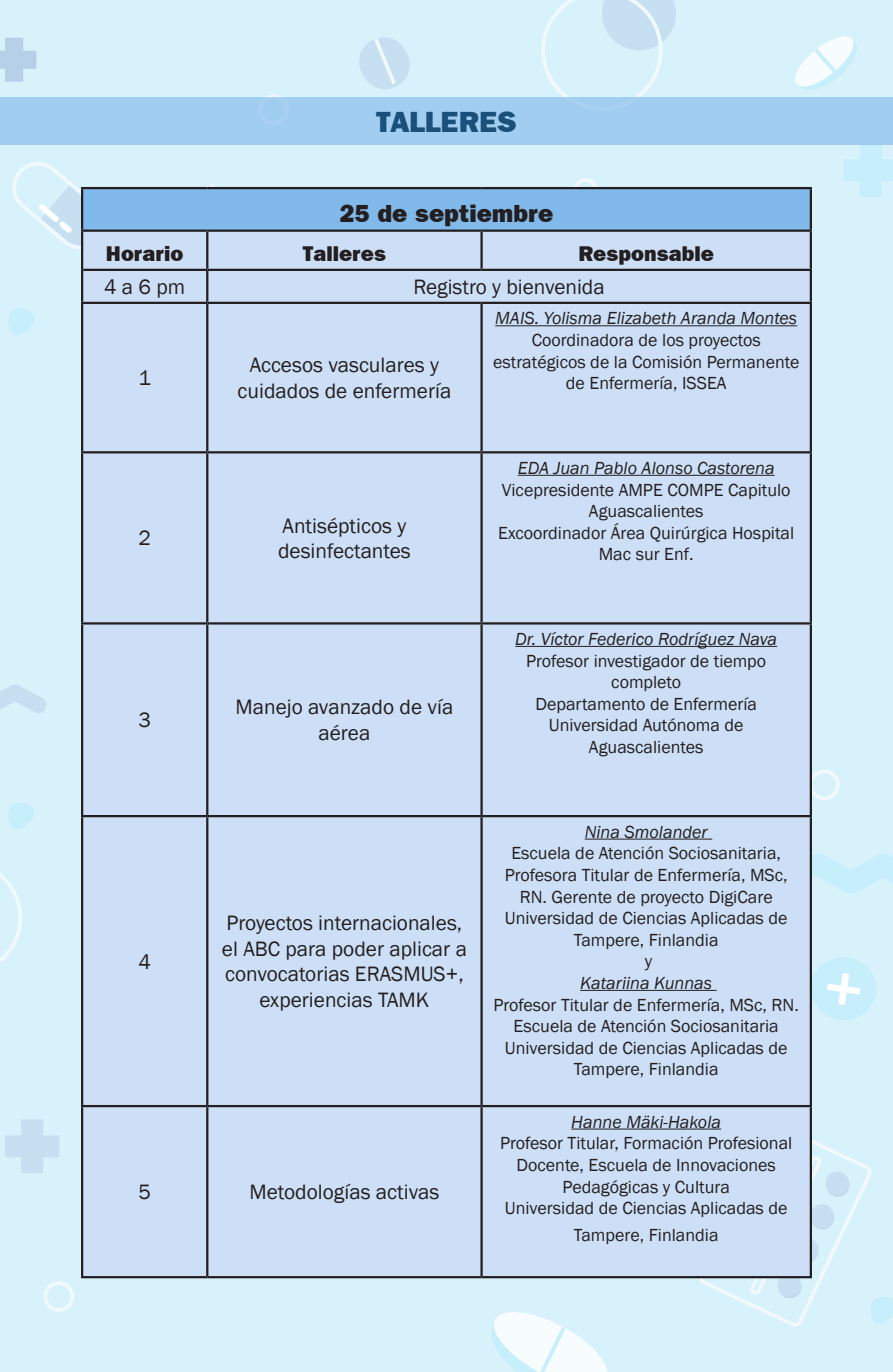
<style>
.page{position:relative;width:893px;height:1372px;background:#fff}
.page>*{position:absolute;margin:0;border:0;box-sizing:border-box;transform-origin:0 0}
.t1{font:800 29.25px "Franklin Gothic IT Cby BT";color:#1b507b}
.t2{font:800 24.75px "Franklin Gothic IT Cby BT";color:#231f20}
.t3{font:21.38px/25.7px "Franklin Gothic";color:#231f20;text-align:center}
.t4{font:800 21.38px "Franklin Gothic IT Cby BT";color:#231f20}
.t5{font:18px/21.6px "Franklin Gothic";color:#231f20;text-align:center}
.t6{font:italic 18px "Franklin Gothic";color:#231f20}
</style>
<div class="page">
<div style="left:0;top:0;width:893px;height:1371px;background:#d8f2fc"></div>
<svg style="left:0;top:873px;width:22px;height:90px"></svg>
<div style="left:43px;top:1281px;width:31px;height:30px;border:4px solid #ceedfb;border-radius:50%"></div>
<div style="left:258px;top:95px;width:31px;height:30px;border:4px solid #ceedfb;border-radius:50%"></div>
<div style="left:809px;top:769px;width:31px;height:31px;border:4px solid #ceedfb;border-radius:50%"></div>
<div style="left:573px;top:178px;width:25px;height:24px;border:4px solid #ceedfb;border-radius:50%"></div>
<hr style="left:211px;top:184px;width:3px;height:43px;background:#ceedfb">
<svg style="left:359px;top:37px;width:51px;height:52px"></svg>
<svg style="left:795px;top:36px;width:62px;height:54px"></svg>
<svg style="left:12px;top:162px;width:69px;height:87px"></svg>
<svg style="left:492px;top:1312px;width:115px;height:59px"></svg>
<svg style="left:0;top:38px;width:36px;height:44px"></svg>
<svg style="left:541px;top:0;width:135px;height:97px"></svg>
<svg style="left:5px;top:1120px;width:54px;height:53px"></svg>
<svg style="left:0;top:685px;width:46px;height:28px"></svg>
<svg style="left:844px;top:145px;width:49px;height:52px"></svg>
<svg style="left:812px;top:854px;width:81px;height:39px"></svg>
<svg style="left:812px;top:957px;width:64px;height:63px"></svg>
<svg style="left:8px;top:308px;width:26px;height:27px"></svg>
<svg style="left:696px;top:1140px;width:197px;height:187px"></svg>
<svg style="left:8px;top:803px;width:26px;height:26px"></svg>
<div style="left:0;top:97px;width:893px;height:48px;background:#a1cef0"></div>
<div style="left:82px;top:188px;width:729px;height:43px;background:#81b9ea"></div>
<div style="left:83px;top:232px;width:727px;height:1043px;background:#cddff6"></div>
<hr style="left:206px;top:232px;width:2px;height:37px;background:#231f20">
<hr style="left:480px;top:232px;width:3px;height:37px;background:#231f20">
<hr style="left:810px;top:232px;width:2px;height:37px;background:#231f20">
<hr style="left:83px;top:269px;width:124px;height:2px;background:#231f20">
<hr style="left:207px;top:269px;width:275px;height:2px;background:#231f20">
<hr style="left:206px;top:271px;width:2px;height:31px;background:#231f20">
<hr style="left:482px;top:269px;width:330px;height:2px;background:#231f20">
<hr style="left:206px;top:304px;width:2px;height:147px;background:#231f20">
<hr style="left:480px;top:304px;width:3px;height:147px;background:#231f20">
<hr style="left:206px;top:453px;width:2px;height:169px;background:#231f20">
<hr style="left:480px;top:453px;width:3px;height:169px;background:#231f20">
<hr style="left:206px;top:624px;width:2px;height:191px;background:#231f20">
<hr style="left:480px;top:624px;width:3px;height:191px;background:#231f20">
<hr style="left:206px;top:817px;width:2px;height:287px;background:#231f20">
<hr style="left:480px;top:817px;width:3px;height:287px;background:#231f20">
<hr style="left:206px;top:1107px;width:2px;height:168px;background:#231f20">
<hr style="left:480px;top:1107px;width:3px;height:168px;background:#231f20">
<hr style="left:81px;top:815px;width:126px;height:2px;background:#231f20">
<hr style="left:81px;top:1104px;width:126px;height:3px;background:#231f20">
<hr style="left:81px;top:1275px;width:126px;height:3px;background:#231f20">
<hr style="left:207px;top:815px;width:275px;height:2px;background:#231f20">
<hr style="left:482px;top:815px;width:330px;height:2px;background:#231f20">
<hr style="left:207px;top:1104px;width:275px;height:3px;background:#231f20">
<hr style="left:482px;top:1104px;width:330px;height:3px;background:#231f20">
<hr style="left:207px;top:1275px;width:275px;height:3px;background:#231f20">
<hr style="left:482px;top:1275px;width:330px;height:3px;background:#231f20">
<hr style="left:81px;top:187px;width:126px;height:2px;background:#231f20">
<hr style="left:81px;top:189px;width:2px;height:40px;background:#231f20">
<hr style="left:207px;top:187px;width:275px;height:2px;background:#231f20">
<hr style="left:482px;top:187px;width:330px;height:2px;background:#231f20">
<hr style="left:810px;top:189px;width:2px;height:40px;background:#231f20">
<hr style="left:81px;top:229px;width:126px;height:3px;background:#231f20">
<hr style="left:207px;top:229px;width:275px;height:3px;background:#231f20">
<hr style="left:482px;top:229px;width:330px;height:3px;background:#231f20">
<hr style="left:81px;top:232px;width:2px;height:38px;background:#231f20">
<hr style="left:81px;top:270px;width:2px;height:32px;background:#231f20">
<hr style="left:810px;top:271px;width:2px;height:31px;background:#231f20">
<hr style="left:81px;top:302px;width:126px;height:2px;background:#231f20">
<hr style="left:81px;top:304px;width:2px;height:147px;background:#231f20">
<hr style="left:207px;top:302px;width:275px;height:2px;background:#231f20">
<hr style="left:482px;top:302px;width:330px;height:2px;background:#231f20">
<hr style="left:810px;top:304px;width:2px;height:147px;background:#231f20">
<hr style="left:81px;top:451px;width:126px;height:2px;background:#231f20">
<hr style="left:81px;top:453px;width:2px;height:169px;background:#231f20">
<hr style="left:207px;top:451px;width:275px;height:2px;background:#231f20">
<hr style="left:482px;top:451px;width:330px;height:2px;background:#231f20">
<hr style="left:810px;top:453px;width:2px;height:169px;background:#231f20">
<hr style="left:81px;top:622px;width:126px;height:2px;background:#231f20">
<hr style="left:81px;top:624px;width:2px;height:191px;background:#231f20">
<hr style="left:207px;top:622px;width:275px;height:2px;background:#231f20">
<hr style="left:482px;top:622px;width:330px;height:2px;background:#231f20">
<hr style="left:810px;top:624px;width:2px;height:191px;background:#231f20">
<hr style="left:81px;top:817px;width:2px;height:287px;background:#231f20">
<hr style="left:810px;top:817px;width:2px;height:287px;background:#231f20">
<hr style="left:81px;top:1107px;width:2px;height:168px;background:#231f20">
<hr style="left:810px;top:1107px;width:2px;height:168px;background:#231f20">
<hr style="left:495px;top:325px;width:302px;height:1px;background:#231f20">
<hr style="left:518px;top:475px;width:257px;height:1px;background:#231f20">
<hr style="left:515px;top:646px;width:262px;height:1px;background:#231f20">
<hr style="left:585px;top:838px;width:127px;height:1px;background:#231f20">
<hr style="left:580px;top:989px;width:137px;height:1px;background:#231f20">
<hr style="left:571px;top:1128px;width:150px;height:1px;background:#231f20">
<p class="t1" style="left:376px;top:103px;width:142px">TALLERES</p>
<p class="t2" style="left:339px;top:197px;width:216px">25 de septiembre</p>
<p class="t4" style="left:106px;top:240px;width:79px">Horario</p>
<p class="t4" style="left:303px;top:240px;width:85px">Talleres</p>
<p class="t4" style="left:578px;top:240px;width:137px">Responsable</p>
<p class="t3" style="left:104px;top:274px;width:83px">4 a 6 pm</p>
<p class="t3" style="left:413px;top:274px;width:193px">Registro y bienvenida</p>
<p class="t3" style="left:138px;top:365px;width:14px">1</p>
<p class="t3" style="left:138px;top:526px;width:14px">2</p>
<p class="t3" style="left:238px;top:353px;width:215px">Accesos vasculares y cuidados de enfermería</p>
<p class="t3" style="left:278px;top:513px;width:134px;text-align:left">Antisépticos y desinfectantes</p>
<p class="t6" style="left:495px;top:307px;width:303px">MAIS. Yolisma Elizabeth Aranda Montes</p>
<p class="t5" style="left:493px;top:329px;width:308px">Coordinadora de los proyectos estratégicos de la Comisión Permanente de Enfermería, ISSEA</p>
<p class="t6" style="left:518px;top:456px;width:258px">EDA Juan Pablo Alonso Castorena</p>
<p class="t5" style="left:502px;top:479px;width:290px">Vicepresidente AMPE COMPE Capitulo<br>Aguascalientes</p>
<p class="t5" style="left:498px;top:522px;width:298px">Excoordinador Área Quirúrgica Hospital<br>Mac sur Enf.</p>
<p class="t3" style="left:138px;top:707px;width:14px">3</p>
<p class="t3" style="left:138px;top:949px;width:14px">4</p>
<p class="t3" style="left:235px;top:695px;width:219px">Manejo avanzado de vía aérea</p>
<p class="t3" style="left:222px;top:910px;width:247px">Proyectos internacionales, el ABC para poder aplicar a convocatorias ERASMUS+, experiencias TAMK</p>
<p class="t3" style="left:138px;top:1179px;width:14px">5</p>
<p class="t3" style="left:250px;top:1179px;width:191px">Metodologías activas</p>
<p class="t6" style="left:515px;top:627px;width:263px">Dr. Víctor Federico Rodríguez Nava</p>
<p class="t5" style="left:526px;top:650px;width:242px">Profesor investigador de tiempo completo</p>
<p class="t5" style="left:535px;top:693px;width:223px">Departamento de Enfermería<br>Universidad Autónoma de<br>Aguascalientes</p>
<p class="t6" style="left:585px;top:820px;width:125px">Nina Smolander</p>
<p class="t5" style="left:505px;top:842px;width:285px">Escuela de Atención Sociosanitaria,<br>Profesora Titular de Enfermería, MSc,<br>RN. Gerente de proyecto DigiCare</p>
<p class="t5" style="left:505px;top:907px;width:284px">Universidad de Ciencias Aplicadas de<br>Tampere, Finlandia</p>
<p class="t5" style="left:645px;top:950px;width:9px">y</p>
<p class="t6" style="left:580px;top:971px;width:134px">Katariina Kunnas</p>
<p class="t5" style="left:494px;top:994px;width:307px">Profesor Titular de Enfermería, MSc, RN.<br>Escuela de Atención Sociosanitaria</p>
<p class="t5" style="left:505px;top:1037px;width:284px">Universidad de Ciencias Aplicadas de<br>Tampere, Finlandia</p>
<p class="t6" style="left:571px;top:1110px;width:151px">Hanne Mäki-Hakola</p>
<p class="t5" style="left:500px;top:1132px;width:294px">Profesor Titular, Formación Profesional<br>Docente, Escuela de Innovaciones<br>Pedagógicas y Cultura</p>
<p class="t5" style="left:505px;top:1194px;width:284px;line-height:27px">Universidad de Ciencias Aplicadas de<br>Tampere, Finlandia</p>
</div>
